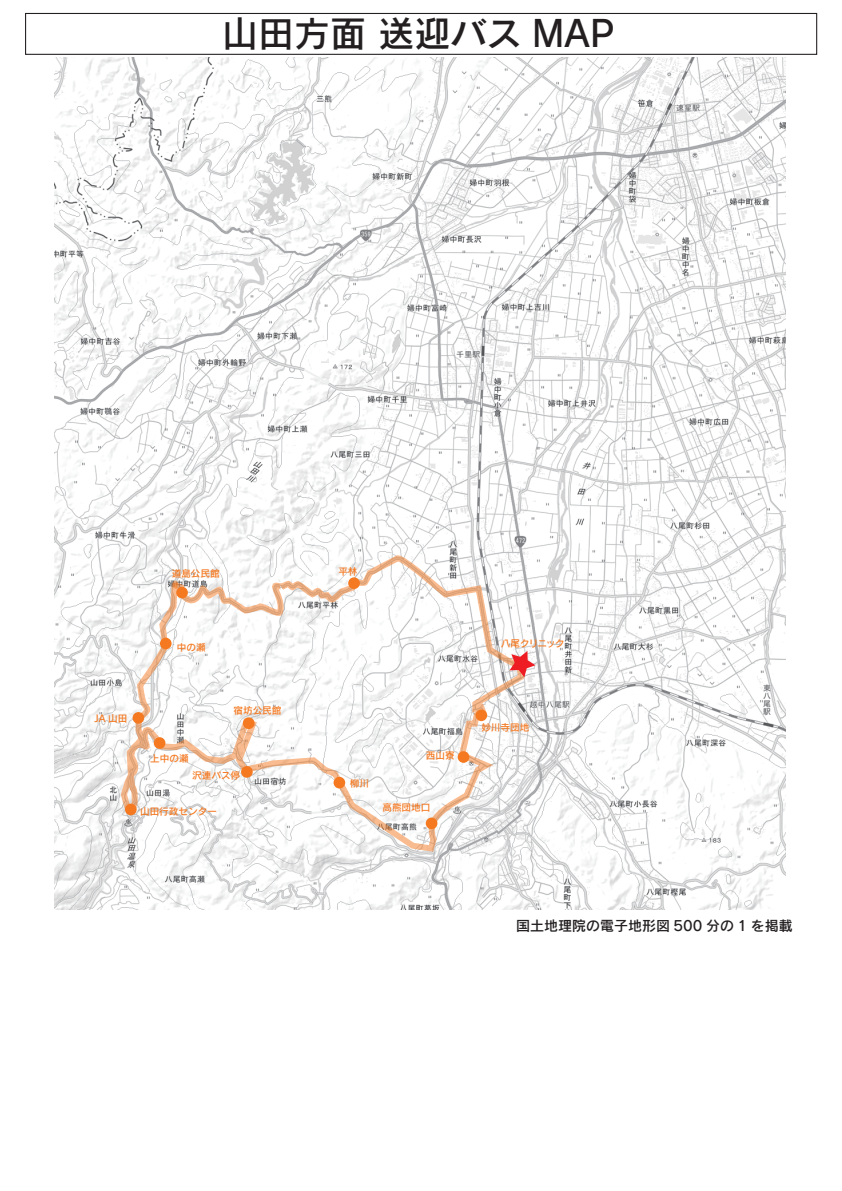
<style>
.page{position:relative;width:842px;height:1191px;background:#fff}
.page>*{position:absolute;margin:0;border:0;box-sizing:border-box;transform-origin:0 0}
.t1{font:36px "Rodin Pro DB";color:#231f20}
.t2{font:14px "Rodin Pro DB";color:#231f20}
.t3{font:9.6px "Rodin Pro DB";color:#f47921}
.t4{font:9.6px "Rodin Pro DB";letter-spacing:-.07em;color:#f47921}
</style>
<div class="page">
<img style="left:55px;top:57px;width:731px;height:455px">
<img style="left:55px;top:469px;width:730px;height:441px">
<div style="left:25px;top:13px;width:792px;height:42px;border:1px solid #231f20"></div>
<svg style="left:121px;top:580px;width:403px;height:271px"></svg>
<div style="left:160px;top:637px;width:12px;height:12px;background:#f47921;border-radius:50%"></div>
<div style="left:133px;top:712px;width:11px;height:11px;background:#f47921;border-radius:50%"></div>
<div style="left:154px;top:737px;width:11px;height:12px;background:#f47921;border-radius:50%"></div>
<div style="left:125px;top:803px;width:12px;height:12px;background:#f47921;border-radius:50%"></div>
<div style="left:243px;top:717px;width:12px;height:12px;background:#f47921;border-radius:50%"></div>
<div style="left:241px;top:766px;width:12px;height:11px;background:#f47921;border-radius:50%"></div>
<div style="left:334px;top:777px;width:11px;height:11px;background:#f47921;border-radius:50%"></div>
<div style="left:426px;top:817px;width:11px;height:12px;background:#f47921;border-radius:50%"></div>
<div style="left:458px;top:751px;width:11px;height:12px;background:#f47921;border-radius:50%"></div>
<div style="left:475px;top:709px;width:12px;height:12px;background:#f47921;border-radius:50%"></div>
<svg style="left:173px;top:555px;width:362px;height:122px"></svg>
<h1 class="t1" style="left:222px;top:10px;width:394px">山田方面 送迎バス MAP</h1>
<p class="t3" style="left:172px;top:567px;width:49px">道島公民館</p>
<p class="t3" style="left:177px;top:641px;width:30px">中の瀬</p>
<p class="t3" style="left:95px;top:712px;width:34px">JA 山田</p>
<p class="t3" style="left:150px;top:752px;width:40px">上中の瀬</p>
<p class="t3" style="left:233px;top:704px;width:50px">宿坊公民館</p>
<p class="t3" style="left:192px;top:769px;width:49px">沢連バス停</p>
<p class="t3" style="left:140px;top:805px;width:78px">山田行政センター</p>
<p class="t3" style="left:338px;top:565px;width:21px">平林</p>
<p class="t4" style="left:501px;top:636px;width:65px">八尾クリニック</p>
<p class="t3" style="left:350px;top:777px;width:21px">柳川</p>
<p class="t3" style="left:426px;top:749px;width:30px">西山寮</p>
<p class="t3" style="left:382px;top:801px;width:49px">高熊団地口</p>
<p class="t3" style="left:481px;top:721px;width:49px">妙川寺団地</p>
<h2 class="t2" style="left:516px;top:917px;width:278px">国土地理院の電子地形図 500 分の 1 を掲載</h2>
</div>
